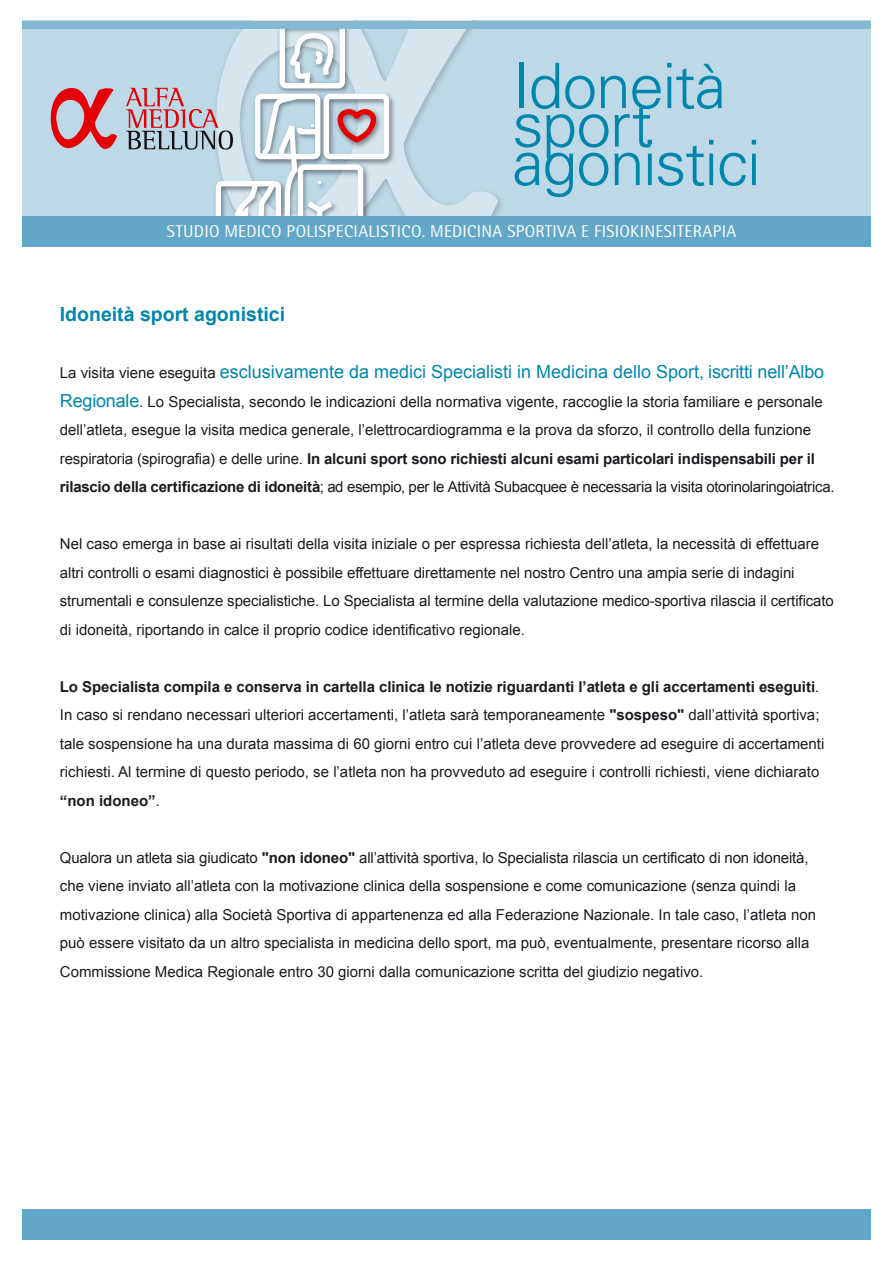
<style>
.page{position:relative;width:893px;height:1263px;background:#fff}
.page>*{position:absolute;margin:0;border:0;box-sizing:border-box;transform-origin:0 0}
.t1{font:300 62.7px "Univers";letter-spacing:-.02em;color:#0086ac}
.t2{font:700 19.5px "Arial";color:#0086ac}
.t3{font:18px "Arial";color:#0086ac}
.t4{font:17.1px "Rotis Semi Sans";letter-spacing:.015em;color:#fff}
.t5{font:15px/28.5px "Arial";color:#1b1b20}
.s1{font-size:15px;color:#1b1b20}
.s2{font-size:18px;color:#0086ac}
.s3{font-weight:700}
</style>
<div class="page">
<div style="left:22px;top:1209px;width:849px;height:30px;background:#63a7c8"></div>
<div style="left:22px;top:21px;width:849px;height:196px;background:#bdd8e6"></div>
<svg style="left:398px;top:29px;width:100px;height:187px"></svg>
<img style="left:375px;top:52px;width:23px;height:153px">
<div style="left:324px;top:94px;width:65px;height:65px;border:5px solid #fff;border-radius:4px"></div>
<svg style="left:50px;top:88px;width:67px;height:61px"></svg>
<svg style="left:126px;top:29px;width:249px;height:187px"></svg>
<div style="left:22px;top:216px;width:849px;height:31px;background:#63a7c8"></div>
<div style="left:22px;top:21px;width:849px;height:8px;background:#85b9d3"></div>
<h1 class="t1" style="left:512px;top:48px;width:215px">Idoneità</h1>
<h1 class="t1" style="left:512px;top:87px;width:141px">sport</h1>
<h1 class="t1" style="left:512px;top:125px;width:250px">agonistici</h1>
<p class="t4" style="left:167px;top:221px;width:571px">STUDIO MEDICO POLISPECIALISTICO. MEDICINA SPORTIVA E FISIOKINESITERAPIA</p>
<h2 class="t2" style="left:60px;top:302px;width:227px">Idoneità sport agonistici</h2>
<p class="t3" style="left:60px;top:360px;width:766px"><span class="s1">La visita viene eseguita</span> esclusivamente da medici Specialisti in Medicina dello Sport, iscritti nell’Albo</p>
<p class="t5" style="left:60px;top:387px;width:776px"><span class="s2">Regionale</span>. Lo Specialista, secondo le indicazioni della normativa vigente, raccoglie la storia familiare e personale dell’atleta, esegue la visita medica generale, l’elettrocardiogramma e la prova da sforzo, il controllo della funzione respiratoria (spirografia) e delle urine. <span class="s3">In alcuni sport sono richiesti alcuni esami particolari indispensabili per il rilascio della certificazione di idoneità</span>; ad esempio, per le Attività Subacquee è necessaria la visita otorinolaringoiatrica.</p>
<p class="t5" style="left:60px;top:530px;width:776px">Nel caso emerga in base ai risultati della visita iniziale o per espressa richiesta dell’atleta, la necessità di effettuare altri controlli o esami diagnostici è possibile effettuare direttamente nel nostro Centro una ampia serie di indagini strumentali e consulenze specialistiche. Lo Specialista al termine della valutazione medico-sportiva rilascia il certificato di idoneità, riportando in calce il proprio codice identificativo regionale.</p>
<p class="t5" style="left:60px;top:672px;width:766px"><span class="s3">Lo Specialista compila e conserva in cartella clinica le notizie riguardanti l’atleta e gli accertamenti eseguiti</span>.<br>In caso si rendano necessari ulteriori accertamenti, l’atleta sarà temporaneamente <span class="s3">"sospeso"</span> dall’attività sportiva; tale sospensione ha una durata massima di 60 giorni entro cui l’atleta deve provvedere ad eseguire di accertamenti richiesti. Al termine di questo periodo, se l’atleta non ha provveduto ad eseguire i controlli richiesti, viene dichiarato <span class="s3">“non idoneo”</span>.</p>
<p class="t5" style="left:60px;top:843px;width:758px">Qualora un atleta sia giudicato <span class="s3">"non idoneo"</span> all’attività sportiva, lo Specialista rilascia un certificato di non idoneità, che viene inviato all’atleta con la motivazione clinica della sospensione e come comunicazione (senza quindi la motivazione clinica) alla Società Sportiva di appartenenza ed alla Federazione Nazionale. In tale caso, l’atleta non può essere visitato da un altro specialista in medicina dello sport, ma può, eventualmente, presentare ricorso alla Commissione Medica Regionale entro 30 giorni dalla comunicazione scritta del giudizio negativo.</p>
</div>
